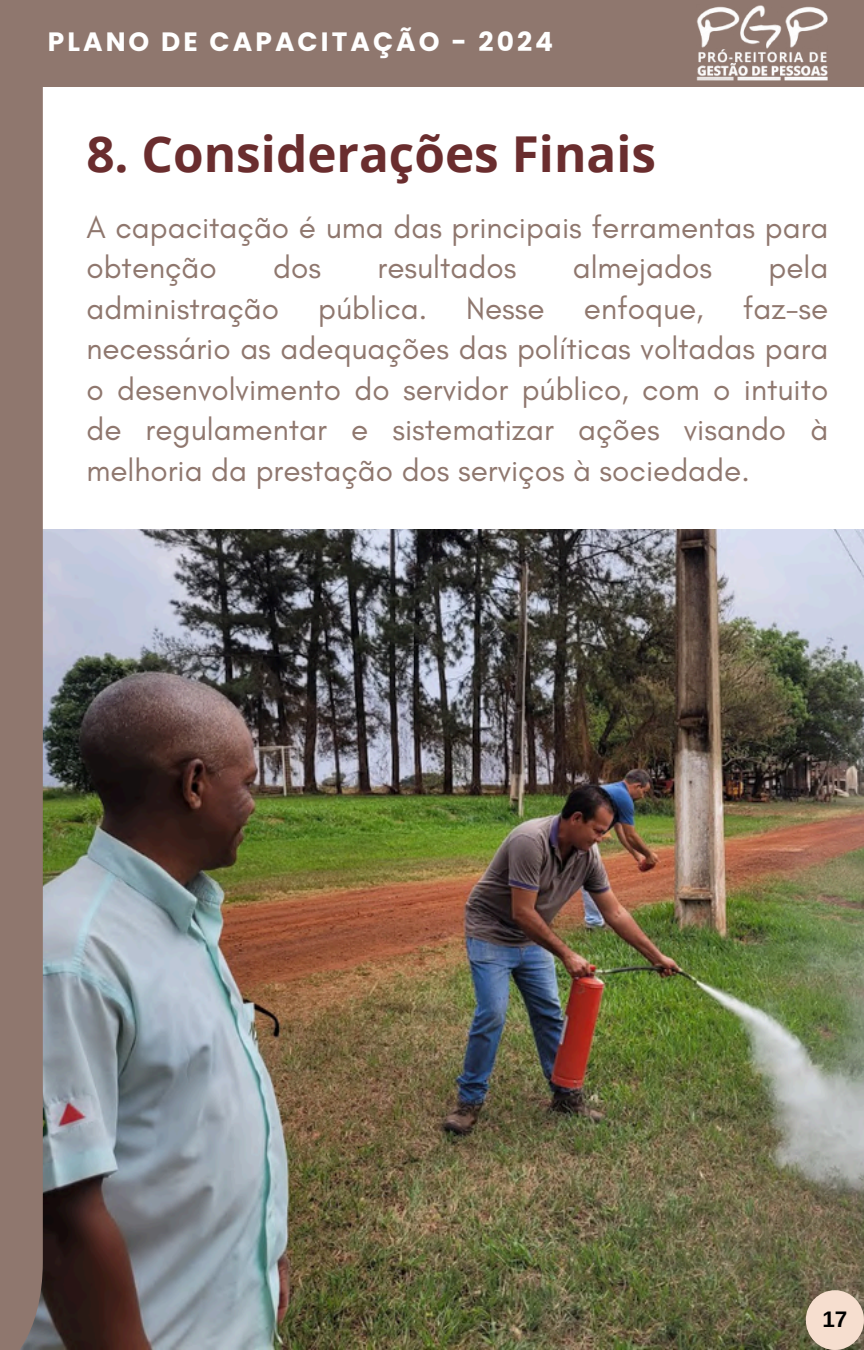
<style>
.page{position:relative;width:864px;height:1350px;background:#fff}
.page>*{position:absolute;margin:0;border:0;box-sizing:border-box;transform-origin:0 0}
.t1{font:700 49.5px "Open Sans";color:#6a2d2e}
.t2{font:31.5px/40.5px "Glacial Indifference";color:#8f776e}
.t3{font:700 26.55px "Poppins";letter-spacing:.115em;color:#fff}
.t4{font:700 22.5px "Arimo";color:#000}
</style>
<div class="page">
<img style="left:43px;top:529px;width:821px;height:821px">
<div style="left:0;top:0;width:43px;height:1350px;background:#8f776e"></div>
<div style="left:0;top:0;width:864px;height:86px;background:#8f776e"></div>
<img style="left:696px;top:5px;width:132px;height:76px">
<div style="left:806px;top:1290px;width:58px;height:60px;background:#f6decf;border-radius:50%"></div>
<h1 class="t3" style="left:48px;top:23px;width:507px">PLANO DE CAPACITAÇÃO - 2024</h1>
<p class="t1" style="left:86px;top:119px;width:571px">8. Considerações Finais</p>
<p class="t2" style="left:86px;top:206px;width:744px">A capacitação é uma das principais ferramentas para obtenção</p>
<p class="t2" style="left:86px;top:247px;width:744px;text-align:justify;text-indent:682px">pela administração pública. Nesse enfoque, faz-se necessário as adequações das políticas voltadas para o desenvolvimento do servidor público, com o intuito de regulamentar e sistematizar ações visando à melhoria da prestação dos serviços à sociedade.</p>
<p class="t2" style="left:273px;top:247px;width:49px">dos</p>
<p class="t2" style="left:378px;top:247px;width:140px">resultados</p>
<p class="t2" style="left:573px;top:247px;width:141px">almejados</p>
<p class="t4" style="left:822px;top:1307px;width:27px">17</p>
</div>
